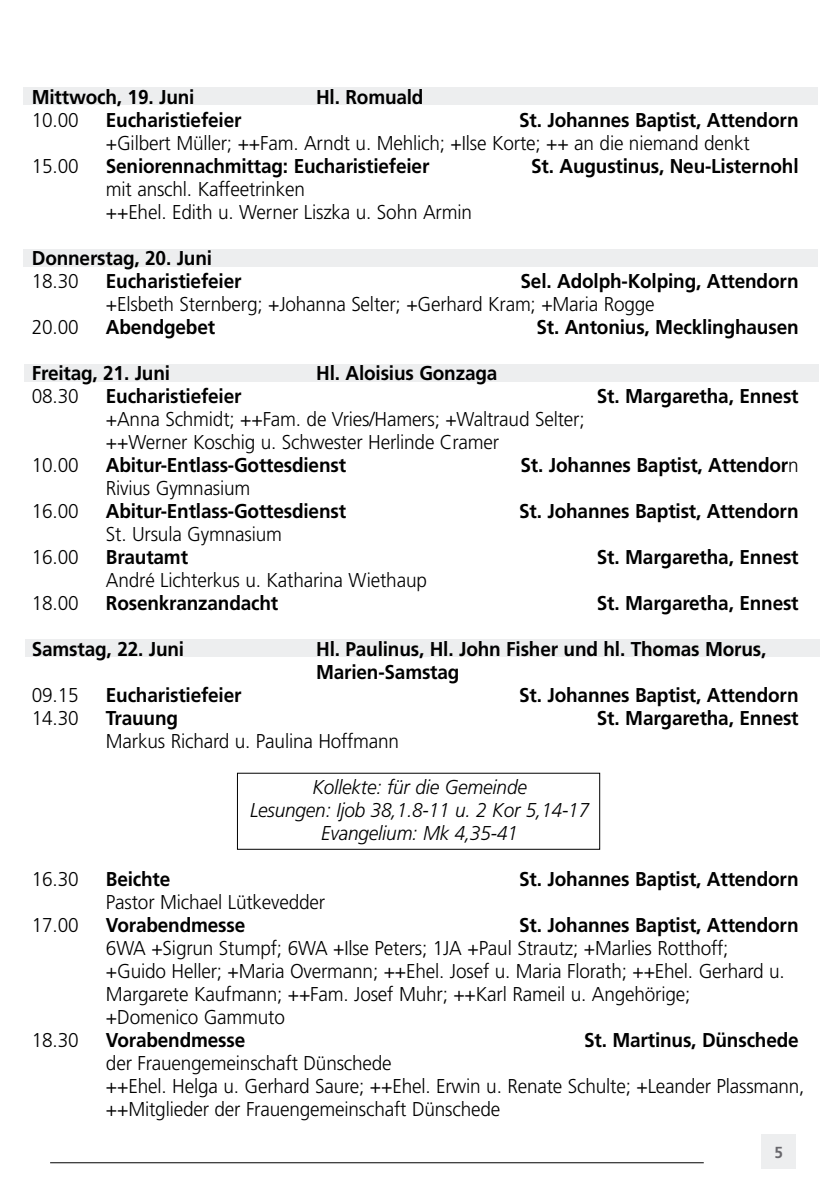
<style>
.page{position:relative;width:840px;height:1191px;background:#fff}
.page>*{position:absolute;margin:0;border:0;box-sizing:border-box;transform-origin:0 0}
.t1{font:300 20px/23px "Frutiger";letter-spacing:-.01em;color:#000;scale:.95 1}
.t2{font:700 20px/23px "Frutiger";letter-spacing:-.01em;color:#000;scale:.95 1}
.t3{font:italic 300 20px/23px "Frutiger";letter-spacing:-.01em;color:#000;text-align:center;scale:.95 1}
.t4{font:700 16px "Frutiger";color:#68676c;scale:.95 1}
.s1{font-weight:300}
</style>
<div class="page">
<div style="left:761px;top:1134px;width:34px;height:34px;background:#edeeef"></div>
<div style="left:24px;top:364px;width:794px;height:17px;background:#edeeef"></div>
<div style="left:23px;top:88px;width:794px;height:17px;background:#edeeef"></div>
<div style="left:23px;top:249px;width:794px;height:17px;background:#edeeef"></div>
<div style="left:26px;top:639px;width:793px;height:17px;background:#edeeef"></div>
<hr style="left:50px;top:1162px;width:653px;height:1px;background:#000">
<p class="t2" style="left:32px;top:85px;width:173px">Mittwoch, 19. Juni</p>
<p class="t2" style="left:316px;top:85px;width:115px">Hl. Romuald</p>
<p class="t1" style="left:32px;top:108px;width:51px">10.00</p>
<p class="t2" style="left:106px;top:108px;width:144px">Eucharistiefeier</p>
<p class="t2" style="left:519px;top:108px;width:295px">St. Johannes Baptist, Attendorn</p>
<p class="t1" style="left:106px;top:131px;width:679px">+Gilbert Müller; ++Fam. Arndt u. Mehlich; +Ilse Korte; ++ an die niemand denkt</p>
<p class="t1" style="left:32px;top:154px;width:51px">15.00</p>
<p class="t2" style="left:106px;top:154px;width:342px">Seniorennachmittag: Eucharistiefeier</p>
<p class="t2" style="left:531px;top:154px;width:283px">St. Augustinus, Neu-Listernohl</p>
<p class="t1" style="left:106px;top:177px;width:386px">mit anschl. Kaffeetrinken<br>++Ehel. Edith u. Werner Liszka u. Sohn Armin</p>
<p class="t2" style="left:32px;top:246px;width:191px">Donnerstag, 20. Juni</p>
<p class="t1" style="left:32px;top:269px;width:51px">18.30</p>
<p class="t2" style="left:106px;top:269px;width:144px">Eucharistiefeier</p>
<p class="t2" style="left:520px;top:269px;width:294px">Sel. Adolph-Kolping, Attendorn</p>
<p class="t1" style="left:106px;top:292px;width:579px">+Elsbeth Sternberg; +Johanna Selter; +Gerhard Kram; +Maria Rogge</p>
<p class="t1" style="left:32px;top:315px;width:51px">20.00</p>
<p class="t2" style="left:106px;top:315px;width:116px">Abendgebet</p>
<p class="t2" style="left:536px;top:315px;width:277px">St. Antonius, Mecklinghausen</p>
<p class="t2" style="left:32px;top:361px;width:147px">Freitag, 21. Juni</p>
<p class="t2" style="left:316px;top:361px;width:192px">Hl. Aloisius Gonzaga</p>
<p class="t1" style="left:32px;top:384px;width:51px">08.30</p>
<p class="t2" style="left:106px;top:384px;width:144px">Eucharistiefeier</p>
<p class="t2" style="left:596px;top:384px;width:214px">St. Margaretha, Ennest</p>
<p class="t1" style="left:106px;top:407px;width:505px">+Anna Schmidt; ++Fam. de Vries/Hamers; +Waltraud Selter; ++Werner Koschig u. Schwester Herlinde Cramer</p>
<p class="t1" style="left:32px;top:453px;width:51px">10.00</p>
<p class="t2" style="left:106px;top:453px;width:254px">Abitur-Entlass-Gottesdienst</p>
<p class="t2" style="left:520px;top:453px;width:294px">St. Johannes Baptist, Attendor<span class="s1">n</span></p>
<p class="t1" style="left:106px;top:476px;width:153px">Rivius Gymnasium</p>
<p class="t1" style="left:32px;top:499px;width:51px">16.00</p>
<p class="t2" style="left:106px;top:499px;width:254px">Abitur-Entlass-Gottesdienst</p>
<p class="t2" style="left:519px;top:499px;width:295px">St. Johannes Baptist, Attendorn</p>
<p class="t1" style="left:106px;top:522px;width:187px">St. Ursula Gymnasium</p>
<p class="t1" style="left:32px;top:545px;width:51px">16.00</p>
<p class="t2" style="left:106px;top:545px;width:88px">Brautamt</p>
<p class="t2" style="left:596px;top:545px;width:214px">St. Margaretha, Ennest</p>
<p class="t1" style="left:106px;top:568px;width:339px">André Lichterkus u. Katharina Wiethaup</p>
<p class="t1" style="left:32px;top:591px;width:51px">18.00</p>
<p class="t2" style="left:106px;top:591px;width:183px">Rosenkranzandacht</p>
<p class="t2" style="left:596px;top:591px;width:214px">St. Margaretha, Ennest</p>
<p class="t2" style="left:32px;top:637px;width:162px">Samstag, 22. Juni</p>
<p class="t2" style="left:316px;top:637px;width:475px">Hl. Paulinus, Hl. John Fisher und hl. Thomas Morus,<br>Marien-Samstag</p>
<p class="t1" style="left:32px;top:683px;width:51px">09.15</p>
<p class="t2" style="left:106px;top:683px;width:144px">Eucharistiefeier</p>
<p class="t2" style="left:519px;top:683px;width:295px">St. Johannes Baptist, Attendorn</p>
<p class="t1" style="left:32px;top:706px;width:51px">14.30</p>
<p class="t2" style="left:106px;top:706px;width:77px">Trauung</p>
<p class="t2" style="left:596px;top:706px;width:214px">St. Margaretha, Ennest</p>
<p class="t1" style="left:106px;top:729px;width:310px">Markus Richard u. Paulina Hoffmann</p>
<p class="t3" style="left:250px;top:775px;width:358px">Kollekte: für die Gemeinde<br>Lesungen: Ijob 38,1.8-11 u. 2 Kor 5,14-17<br>Evangelium: Mk 4,35-41</p>
<p class="t1" style="left:32px;top:867px;width:51px">16.30</p>
<p class="t2" style="left:106px;top:867px;width:69px">Beichte</p>
<p class="t2" style="left:519px;top:867px;width:295px">St. Johannes Baptist, Attendorn</p>
<p class="t1" style="left:106px;top:890px;width:232px">Pastor Michael Lütkevedder</p>
<p class="t1" style="left:32px;top:913px;width:51px">17.00</p>
<p class="t2" style="left:106px;top:913px;width:148px">Vorabendmesse</p>
<p class="t2" style="left:519px;top:913px;width:295px">St. Johannes Baptist, Attendorn</p>
<p class="t1" style="left:106px;top:936px;width:715px">6WA +Sigrun Stumpf; 6WA +Ilse Peters; 1JA +Paul Strautz; +Marlies Rotthoff; +Guido Heller; +Maria Overmann; ++Ehel. Josef u. Maria Florath; ++Ehel. Gerhard u.<br>Margarete Kaufmann; ++Fam. Josef Muhr; ++Karl Rameil u. Angehörige; +Domenico Gammuto</p>
<p class="t1" style="left:32px;top:1028px;width:51px">18.30</p>
<p class="t2" style="left:106px;top:1028px;width:148px">Vorabendmesse</p>
<p class="t2" style="left:584px;top:1028px;width:227px">St. Martinus, Dünschede</p>
<p class="t1" style="left:106px;top:1051px;width:736px">der Frauengemeinschaft Dünschede<br>++Ehel. Helga u. Gerhard Saure; ++Ehel. Erwin u. Renate Schulte; +Leander Plassmann, ++Mitglieder der Frauengemeinschaft Dünschede</p>
<p class="t4" style="left:774px;top:1143px;width:10px">5</p>
</div>
